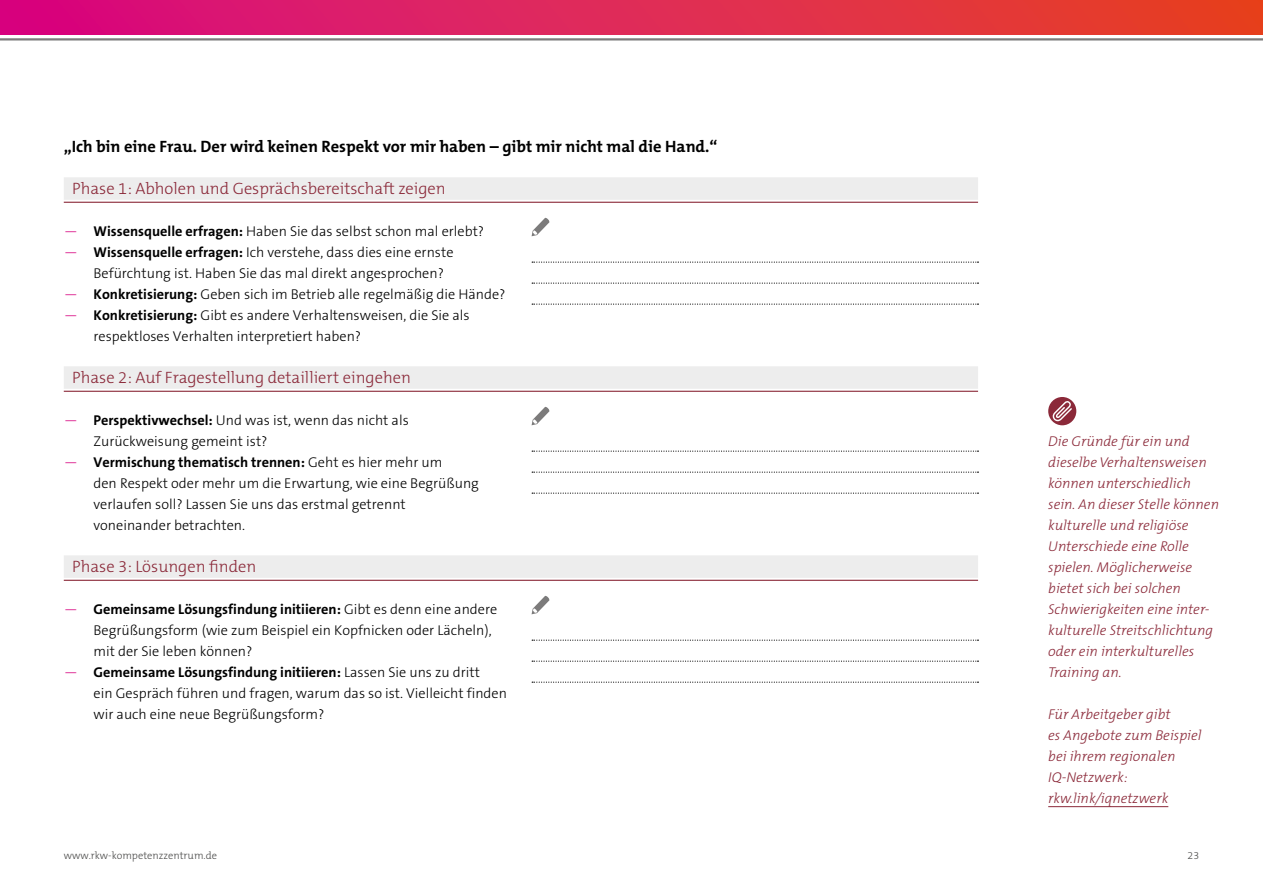
<style>
.page{position:relative;width:1263px;height:893px;background:#fff}
.page>*{position:absolute;margin:0;border:0;box-sizing:border-box;transform-origin:0 0}
.subline_1_1_1{font:300 16.5px "The Mix B W3";color:#8b2939}
.subline_1_1{font:700 16.5px "The Mix B W7";color:#000}
.t1{font:300 14.25px/21px "The Sans Os F";color:#000}
.box_ohne_linie{font:italic 300 14.25px/21px "The Mix B W3";color:#8b2939}
.t2{font:300 10.5px "The Mix B W3";color:#4a4a49}
.s1{color:#d7007e}
.s2{font-weight:700}
</style>
<div class="page">
<hr style="left:0;top:38px;width:1263px;height:3px;background:#7c7b7b">
<div style="left:0;top:0;width:1263px;height:34px;background:linear-gradient(to right,#d70985,#e74623)"></div>
<hr style="left:64px;top:202px;width:914px;height:1px;background:#8b2939">
<div style="left:64px;top:177px;width:914px;height:23px;background:#ededed"></div>
<svg style="left:532px;top:262px;width:446px;height:1px"></svg>
<svg style="left:532px;top:283px;width:446px;height:1px"></svg>
<svg style="left:532px;top:304px;width:446px;height:1px"></svg>
<svg style="left:531px;top:218px;width:19px;height:18px"></svg>
<hr style="left:64px;top:391px;width:914px;height:1px;background:#8b2939">
<div style="left:64px;top:366px;width:914px;height:23px;background:#ededed"></div>
<svg style="left:532px;top:451px;width:446px;height:1px"></svg>
<svg style="left:532px;top:472px;width:446px;height:1px"></svg>
<svg style="left:532px;top:493px;width:446px;height:1px"></svg>
<svg style="left:531px;top:407px;width:19px;height:18px"></svg>
<hr style="left:64px;top:580px;width:914px;height:1px;background:#8b2939">
<div style="left:64px;top:555px;width:914px;height:23px;background:#ededed"></div>
<svg style="left:532px;top:640px;width:446px;height:1px"></svg>
<svg style="left:532px;top:661px;width:446px;height:1px"></svg>
<svg style="left:532px;top:682px;width:446px;height:1px"></svg>
<svg style="left:531px;top:596px;width:19px;height:18px"></svg>
<hr style="left:1048px;top:806px;width:120px;height:1px;background:#8b2939">
<div style="left:1048px;top:397px;width:28px;height:28px;background:#8b2939;border-radius:50%"></div>
<svg style="left:1052px;top:401px;width:20px;height:20px"></svg>
<p class="subline_1_1" style="left:64px;top:136px;width:655px">„Ich bin eine Frau. Der wird keinen Respekt vor mir haben – gibt mir nicht mal die Hand.“</p>
<p class="subline_1_1_1" style="left:72px;top:178px;width:375px">Phase 1: Abholen und Gesprächsbereitschaft zeigen</p>
<p class="t1" style="left:64px;top:221px;width:422px"><span class="s1">—</span> <span class="s2">Wissensquelle erfragen:</span> Haben Sie das selbst schon mal erlebt?</p>
<p class="t1" style="left:94px;top:242px;width:361px;text-indent:-30px"><span class="s1">—</span> <span class="s2">Wissensquelle erfragen:</span> Ich verstehe, dass dies eine ernste<br>Befürchtung ist. Haben Sie das mal direkt angesprochen?</p>
<p class="t1" style="left:64px;top:284px;width:443px"><span class="s1">—</span> <span class="s2">Konkretisierung:</span> Geben sich im Betrieb alle regelmäßig die Hände?</p>
<p class="t1" style="left:94px;top:305px;width:378px;text-indent:-30px"><span class="s1">—</span> <span class="s2">Konkretisierung:</span> Gibt es andere Verhaltensweisen, die Sie als respektloses Verhalten interpretiert haben?</p>
<p class="subline_1_1_1" style="left:72px;top:367px;width:340px">Phase 2: Auf Fragestellung detailliert eingehen</p>
<p class="t1" style="left:94px;top:410px;width:317px;text-indent:-30px"><span class="s1">—</span> <span class="s2">Perspektivwechsel:</span> Und was ist, wenn das nicht als<br>Zurückweisung gemeint ist?</p>
<p class="t1" style="left:94px;top:452px;width:387px;text-indent:-30px"><span class="s1">—</span> <span class="s2">Vermischung thematisch trennen:</span> Geht es hier mehr um<br>den Respekt oder mehr um die Erwartung, wie eine Begrüßung verlaufen soll? Lassen Sie uns das erstmal getrennt voneinander betrachten.</p>
<p class="subline_1_1_1" style="left:72px;top:556px;width:186px">Phase 3: Lösungen finden</p>
<p class="t1" style="left:94px;top:599px;width:405px;text-indent:-30px"><span class="s1">—</span> <span class="s2">Gemeinsame Lösungsfindung initiieren:</span> Gibt es denn eine andere<br>Begrüßungsform (wie zum Beispiel ein Kopfnicken oder Lächeln), mit der Sie leben können?</p>
<p class="t1" style="left:94px;top:662px;width:415px;text-indent:-30px"><span class="s1">—</span> <span class="s2">Gemeinsame Lösungsfindung initiieren:</span> Lassen Sie uns zu dritt<br>ein Gespräch führen und fragen, warum das so ist. Vielleicht finden wir auch eine neue Begrüßungsform?</p>
<p class="box_ohne_linie" style="left:1048px;top:431px;width:172px">Die Gründe für ein und dieselbe Verhaltensweisen können unterschiedlich sein. An dieser Stelle können kulturelle und religiöse<br>Unterschiede eine Rolle spielen. Möglicherweise bietet sich bei solchen<br>Schwierigkeiten eine inter&shy;kulturelle Streitschlichtung oder ein interkulturelles<br>Training an.</p>
<p class="box_ohne_linie" style="left:1048px;top:704px;width:155px">Für Arbeitgeber gibt<br>es Angebote zum Beispiel bei ihrem regionalen<br>IQ-Netzwerk: rkw.link/iqnetzwerk</p>
<p class="t2" style="left:64px;top:849px;width:155px">www.rkw-kompetenzzentrum.de</p>
<p class="t2" style="left:1188px;top:849px;width:13px">23</p>
</div>
